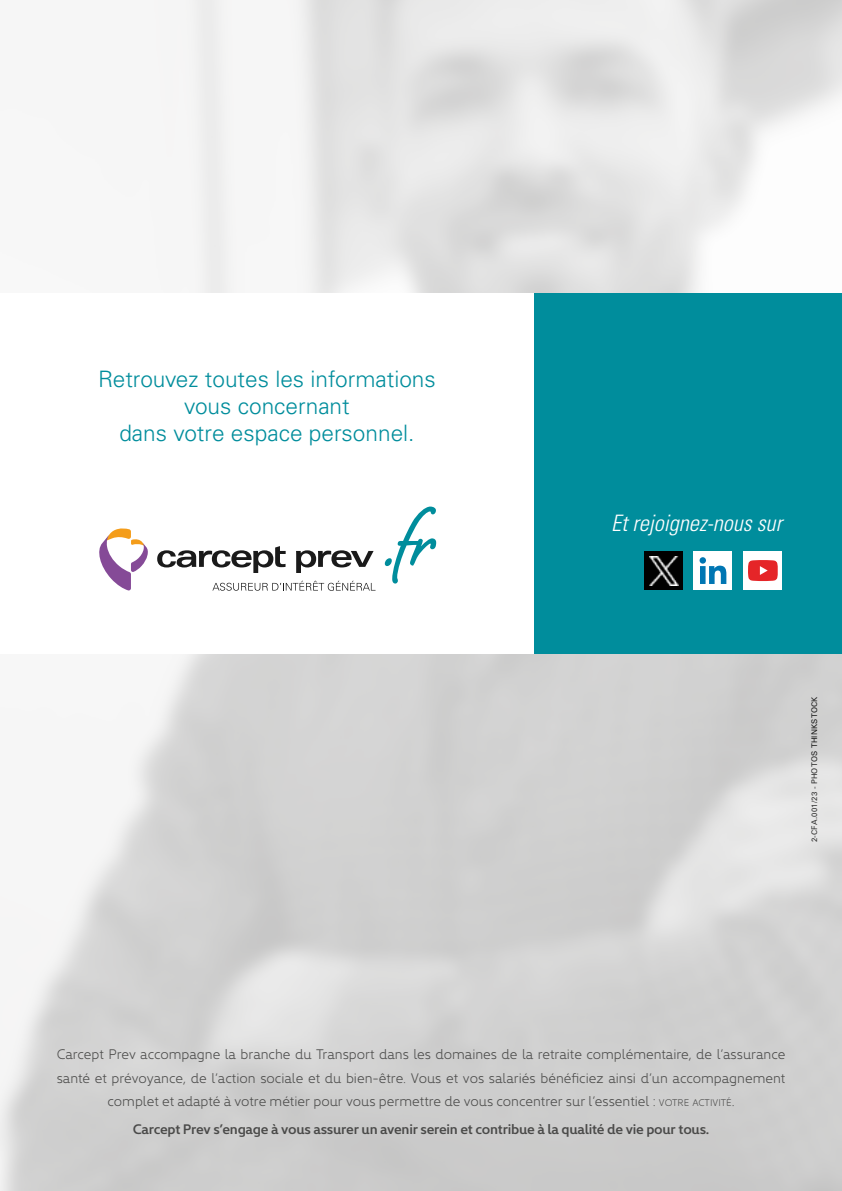
<style>
.page{position:relative;width:842px;height:1191px;background:#fff}
.page>*{position:absolute;margin:0;border:0;box-sizing:border-box;transform-origin:0 0}
.t1{font:700 107.2px "Shelby";color:#008d9c}
.t2{font:300 22.6px/27.2px "Univers LT Std";color:#008d9c;text-align:center}
.t3{font:italic 300 condensed 22.6px "Univers LT Std";color:#fff}
.t4{font:300 14px/23.8px "Kyrial Display Pro";color:#4a4a49;text-align:center}
.t5{font:600 14px "Kyrial Display Pro";letter-spacing:-.02em;color:#4a4a49}
.t6{font:7.8px "Univers LT Std";letter-spacing:.025em;color:#000}
.s1{font-size:9.8px}
</style>
<div class="page">
<svg style="left:157px;top:546px;width:129px;height:27px"></svg>
<svg style="left:296px;top:550px;width:78px;height:23px"></svg>
<svg style="left:212px;top:581px;width:163px;height:10px"></svg>
<svg style="left:99px;top:528px;width:49px;height:62px"></svg>
<div style="left:534px;top:293px;width:308px;height:361px;background:#008d9c"></div>
<div style="left:694px;top:551px;width:38px;height:38px;background:#fff"></div>
<svg style="left:699px;top:557px;width:27px;height:27px"></svg>
<div style="left:644px;top:551px;width:38px;height:38px;background:#000"></div>
<img style="left:649px;top:556px;width:29px;height:30px">
<div style="left:744px;top:551px;width:38px;height:38px;background:#fff"></div>
<svg style="left:748px;top:560px;width:30px;height:21px"></svg>
<p class="t2" style="left:98px;top:365px;width:339px">Retrouvez toutes les informations vous concernant<br>dans votre espace personnel.</p>
<p class="t1" style="left:385px;top:465px;width:52px">.fr</p>
<p class="t3" style="left:611px;top:509px;width:172px">Et rejoignez-nous sur</p>
<p class="t6" style="left:810px;top:842px;width:147px;rotate:-90deg">2-CFA.001/23 - PHOTOS THINKSTOCK</p>
<p class="t4" style="left:57px;top:1040px;width:730px">Carcept Prev accompagne la branche du Transport dans les domaines de la retraite complémentaire, de l’assurance santé et prévoyance, de l’action sociale et du bien-être. Vous et vos salariés bénéficiez ainsi d’un accompagnement complet et adapté à votre métier pour vous permettre de vous concentrer sur l’essentiel : <span class="s1">VOTRE ACTIVITÉ</span>.</p>
<p class="t5" style="left:133px;top:1119px;width:578px">Carcept Prev s’engage à vous assurer un avenir serein et contribue à la qualité de vie pour tous.</p>
</div>
